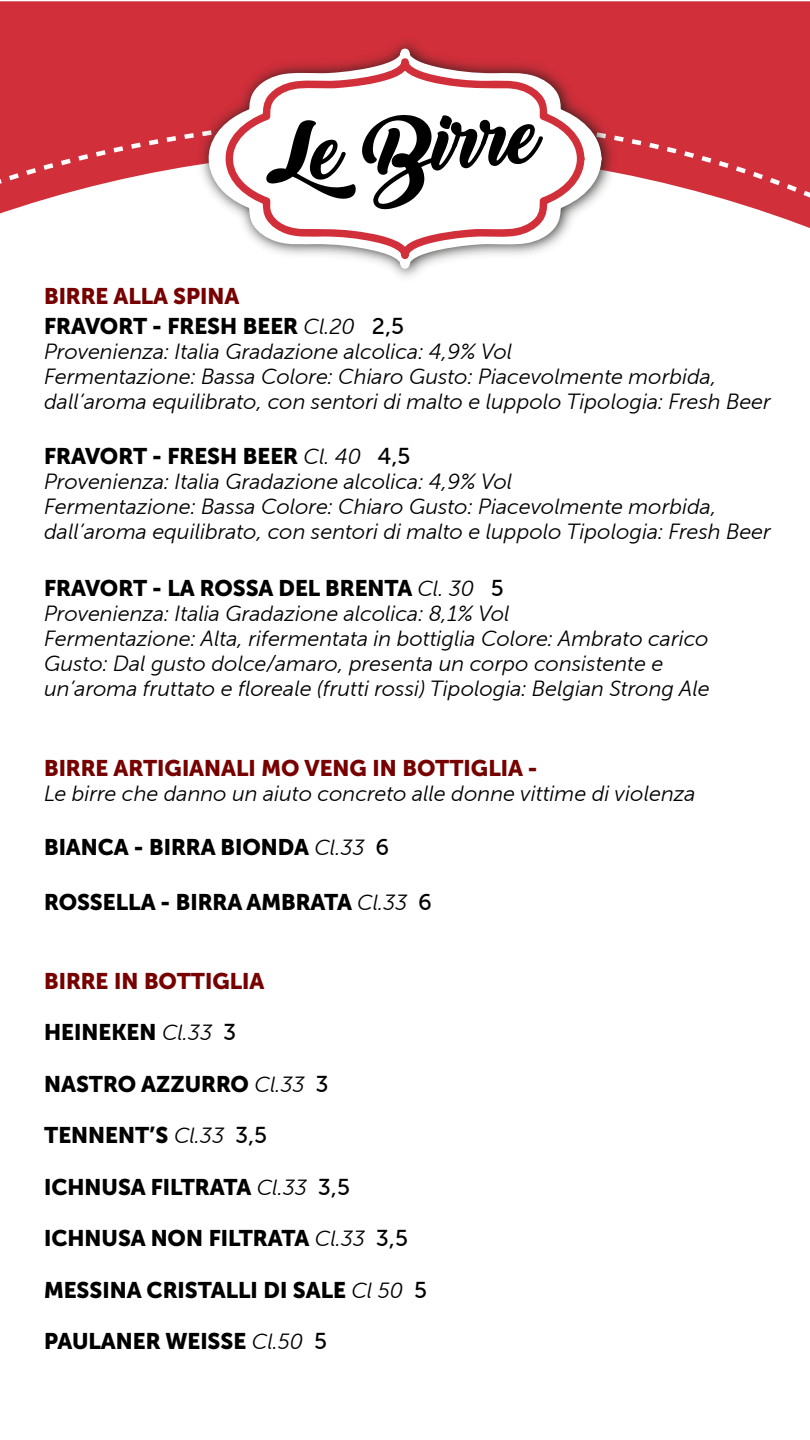
<style>
.page{position:relative;width:810px;height:1440px;background:#fff}
.page>*{position:absolute;margin:0;border:0;box-sizing:border-box;transform-origin:0 0}
.t1{font:78.07px "Backto Black Bold Demo";color:#000}
.t2{font:22.5px/29.2px "Museo Sans Cyrl 900";color:#000}
.t3{font:22.5px "Museo Sans Cyrl 900";color:#770101}
.t4{font:italic 21px/25.2px "Museo Sans Cyrl 300";color:#000}
.s1{color:#770101}
.s2{font-family:"Museo Sans Cyrl 300";font-style:italic;font-size:21px}
.s3{font-family:"Museo Sans Cyrl 500"}
</style>
<div class="page">
<svg style="left:0;top:1px;width:810px;height:227px;fill:#d12f3a"></svg>
<svg style="left:0;top:28px;width:810px;height:176px;background:#d5424c"></svg>
<img style="left:193px;top:30px;width:429px;height:247px">
<svg style="left:205px;top:47px;width:397px;height:223px"></svg>
<svg style="left:223px;top:57px;width:361px;height:203px"></svg>
<h1 class="t1" style="left:262px;top:113px;width:275px;rotate:-5deg">Le Birre</h1>
<p class="t2" style="left:44px;top:282px;width:362px"><span class="s1">BIRRE ALLA SPINA<br></span>FRAVORT - FRESH BEER <span class="s2">Cl.20</span> <span class="s3">2,5</span></p>
<p class="t4" style="left:44px;top:339px;width:728px">Provenienza: Italia Gradazione alcolica: 4,9% Vol<br>Fermentazione: Bassa Colore: Chiaro Gusto: Piacevolmente morbida, dall’aroma equilibrato, con sentori di malto e luppolo Tipologia: Fresh Beer</p>
<p class="t2" style="left:44px;top:441px;width:368px">FRAVORT - FRESH BEER <span class="s2">Cl. 40</span> <span class="s3">4,5</span></p>
<p class="t4" style="left:44px;top:469px;width:728px">Provenienza: Italia Gradazione alcolica: 4,9% Vol<br>Fermentazione: Bassa Colore: Chiaro Gusto: Piacevolmente morbida, dall’aroma equilibrato, con sentori di malto e luppolo Tipologia: Fresh Beer</p>
<p class="t2" style="left:44px;top:573px;width:461px">FRAVORT - LA ROSSA DEL BRENTA <span class="s2">Cl. 30</span> <span class="s3">5</span></p>
<p class="t4" style="left:44px;top:601px;width:667px">Provenienza: Italia Gradazione alcolica: 8,1% Vol<br>Fermentazione: Alta, rifermentata in bottiglia Colore: Ambrato carico Gusto: Dal gusto dolce/amaro, presenta un corpo consistente e un’aroma fruttato e floreale (frutti rossi) Tipologia: Belgian Strong Ale</p>
<p class="t3" style="left:44px;top:755px;width:495px">BIRRE ARTIGIANALI MO VENG IN BOTTIGLIA -</p>
<p class="t4" style="left:44px;top:781px;width:653px">Le birre che danno un aiuto concreto alle donne vittime di violenza</p>
<p class="t2" style="left:44px;top:833px;width:347px">BIANCA - BIRRA BIONDA <span class="s2">Cl.33</span> <span class="s3">6</span></p>
<p class="t2" style="left:44px;top:887px;width:389px">ROSSELLA - BIRRA AMBRATA <span class="s2">Cl.33</span> <span class="s3">6</span></p>
<p class="t3" style="left:44px;top:968px;width:222px">BIRRE IN BOTTIGLIA</p>
<p class="t2" style="left:44px;top:1018px;width:193px">HEINEKEN <span class="s2">Cl.33</span> <span class="s3">3</span></p>
<p class="t2" style="left:44px;top:1069px;width:286px">NASTRO AZZURRO <span class="s2">Cl.33</span> <span class="s3">3</span></p>
<p class="t2" style="left:44px;top:1121px;width:225px">TENNENT’S <span class="s2">Cl.33</span> <span class="s3">3,5</span></p>
<p class="t2" style="left:44px;top:1172px;width:307px">ICHNUSA FILTRATA <span class="s2">Cl.33</span> <span class="s3">3,5</span></p>
<p class="t2" style="left:44px;top:1224px;width:365px">ICHNUSA NON FILTRATA <span class="s2">Cl.33</span> <span class="s3">3,5</span></p>
<p class="t2" style="left:44px;top:1275px;width:384px">MESSINA CRISTALLI DI SALE <span class="s2">Cl 50</span> <span class="s3">5</span></p>
<p class="t2" style="left:44px;top:1327px;width:284px">PAULANER WEISSE <span class="s2">Cl.50</span> <span class="s3">5</span></p>
</div>
